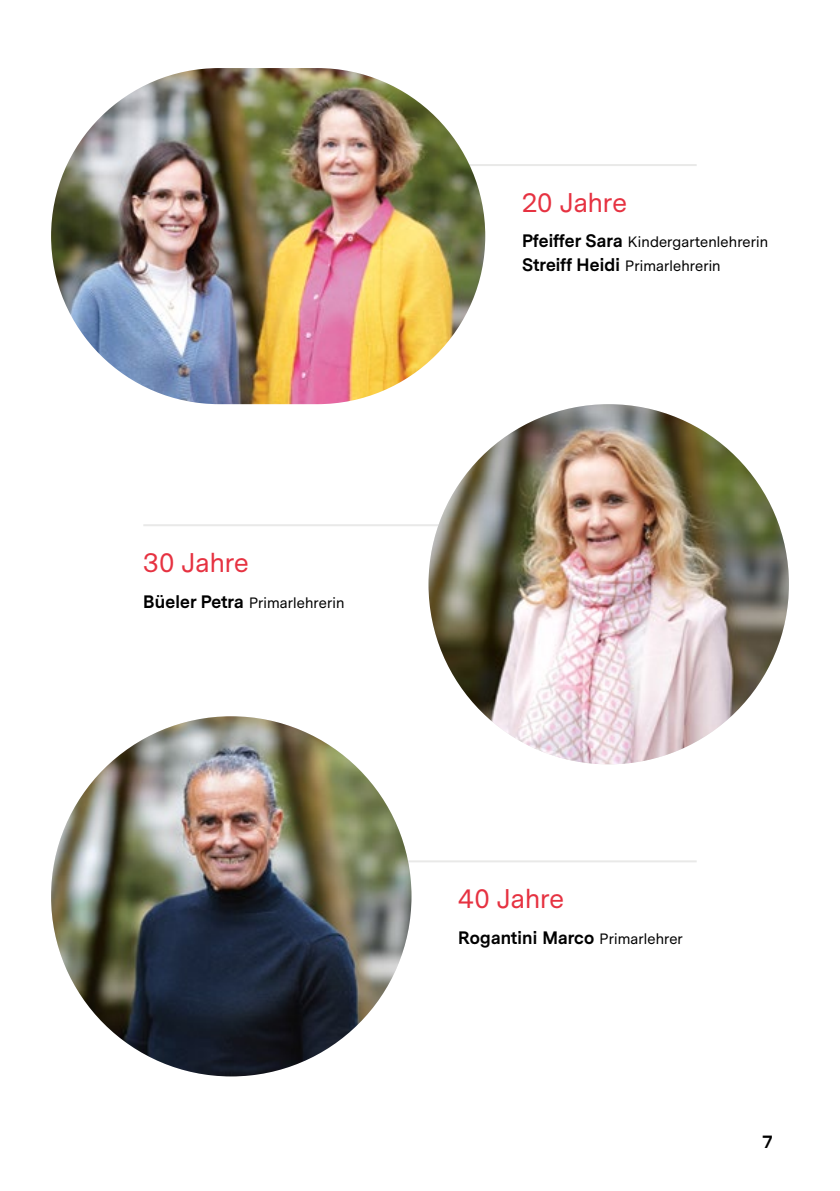
<style>
.page{position:relative;width:840px;height:1191px;background:#fff}
.page>*{position:absolute;margin:0;border:0;box-sizing:border-box;transform-origin:0 0}
.t1{font:27px "Messina Sans";letter-spacing:.005em;color:#e63241}
.t2{font:700 18px "Messina Sans";letter-spacing:.01em;color:#000}
.t3{font:15px/24px "Messina Sans";letter-spacing:.01em;color:#000}
.s1{font-weight:700;font-size:18px}
.s2{font-weight:400;font-size:15px}
</style>
<div class="page">
<hr style="left:218px;top:860px;width:478px;height:2px;background:#e9e9e8">
<hr style="left:143px;top:524px;width:444px;height:2px;background:#e9e9e8">
<hr style="left:293px;top:164px;width:403px;height:2px;background:#e9e9e8">
<img style="left:428px;top:404px;width:360px;height:360px;border-radius:180px">
<img style="left:51px;top:716px;width:360px;height:360px;border-radius:180px">
<img style="left:51px;top:68px;width:434px;height:336px;border-radius:168px">
<h1 class="t1" style="left:143px;top:546px;width:107px">30 Jahre</h1>
<p class="t3" style="left:143px;top:591px;width:202px"><span class="s1">Büeler Petra</span> Primarlehrerin</p>
<h1 class="t1" style="left:522px;top:186px;width:106px">20 Jahre</h1>
<p class="t3" style="left:522px;top:231px;width:247px"><span class="s1">Pfeiffer Sara</span> Kindergartenlehrerin<br><span class="s1">Streiff Heidi</span> Primarlehrerin</p>
<h1 class="t1" style="left:458px;top:882px;width:107px">40 Jahre</h1>
<p class="t2" style="left:458px;top:926px;width:226px">Rogantini Marco <span class="s2">Primarlehrer</span></p>
<p class="t2" style="left:762px;top:1131px;width:11px">7</p>
</div>
